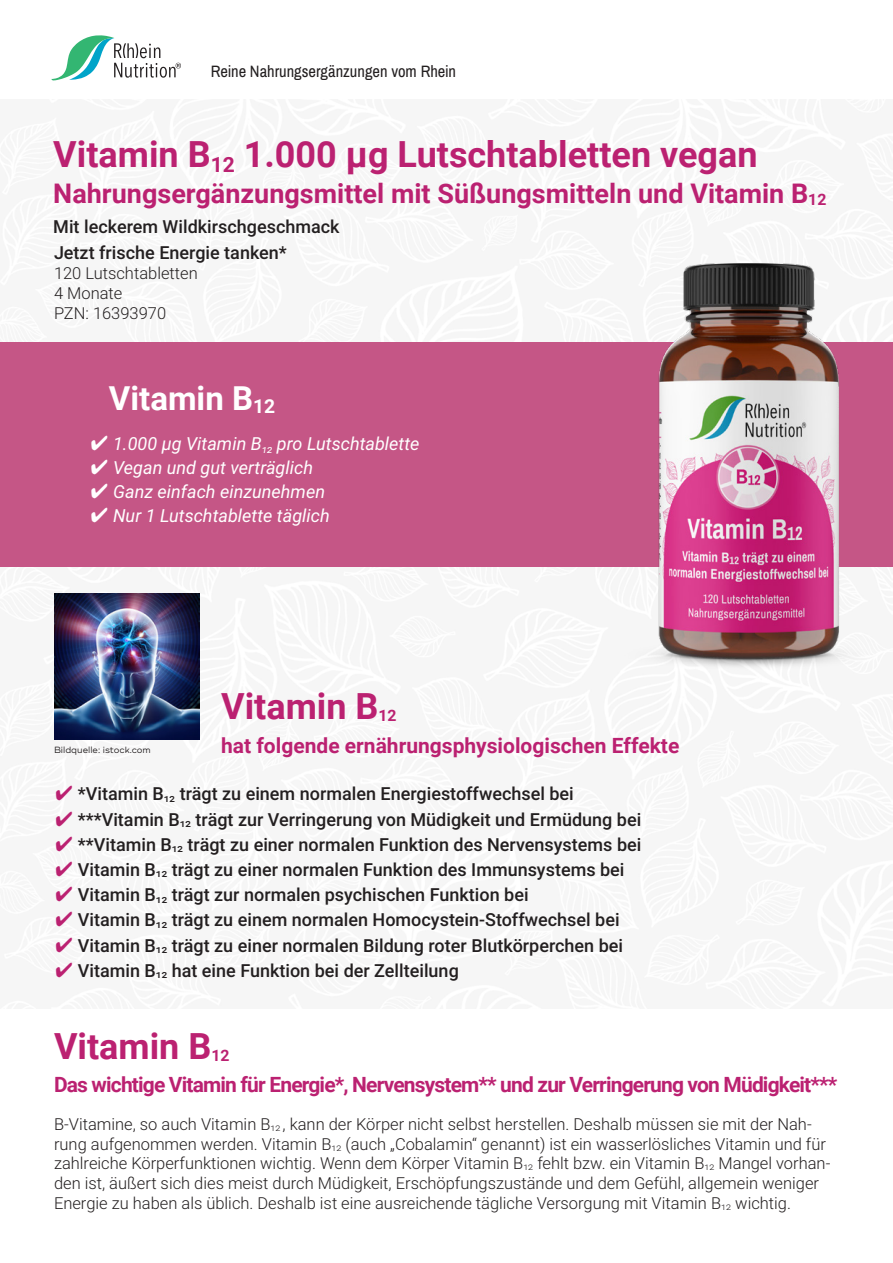
<style>
.page{position:relative;width:893px;height:1263px;background:#fff}
.page>*{position:absolute;margin:0;border:0;box-sizing:border-box;transform-origin:0 0}
.t1{font:700 36px "Roboto";color:#bb2171}
.t2{font:700 33px "Roboto";color:#fff}
.t3{font:700 27px "Roboto";color:#bb2171}
.t4{font:700 21px "Roboto";letter-spacing:-.04em;color:#bb2171}
.t5{font:700 21px "Roboto";color:#bb2171}
.t6{font:500 18px "Roboto";color:#231f20}
.t7{font:italic 18px "Roboto";color:#fff}
.t8{font:300 16.5px/19.8px "Roboto";color:#231f20}
.t9{font:16.5px "Archivo Narrow";color:#231f20}
.t10{font:700 15.75px "Roboto";color:#bb2171}
.t11{font:9px "Ridley Grotesk";color:#231f20}
.s1{font-size:15.75px}
.s2{color:#bb2171}
.s3{font-size:9.6px}
</style>
<div class="page">
<svg style="left:51px;top:35px;width:130px;height:45px"></svg>
<div style="left:0;top:342px;width:893px;height:225px;background:#c55686"></div>
<img style="left:635px;top:262px;width:237px;height:408px">
<img style="left:54px;top:593px;width:146px;height:146px">
<p class="t9" style="left:211px;top:61px;width:247px">Reine Nahrungsergänzungen vom Rhein</p>
<h1 class="t1" style="left:53px;top:129px;width:706px">Vitamin B<sub>12</sub> 1.000 μg Lutschtabletten vegan</h1>
<h3 class="t3" style="left:53px;top:175px;width:775px">Nahrungsergänzungsmittel mit Süßungsmitteln und Vitamin B<span class="s1">12</span></h3>
<p class="t6" style="left:53px;top:214px;width:288px">Mit leckerem Wildkirschgeschmack</p>
<p class="t6" style="left:54px;top:240px;width:234px">Jetzt frische Energie tanken*</p>
<p class="t8" style="left:54px;top:263px;width:145px">120 Lutschtabletten<br>4 Monate<br>PZN: 16393970</p>
<h2 class="t2" style="left:109px;top:375px;width:168px">Vitamin B<sub>12</sub></h2>
<p class="t7" style="left:91px;top:431px;width:330px">✔ 1.000 μg Vitamin B<sub>12</sub> pro Lutschtablette</p>
<p class="t7" style="left:91px;top:455px;width:224px">✔ Vegan und gut verträglich</p>
<p class="t7" style="left:91px;top:479px;width:236px">✔ Ganz einfach einzunehmen</p>
<p class="t7" style="left:91px;top:503px;width:240px">✔ Nur 1 Lutschtablette täglich</p>
<p class="t11" style="left:54px;top:744px;width:98px">Bildquelle: istock.com</p>
<h1 class="t1" style="left:221px;top:681px;width:159px">Vitamin B</h1>
<p class="t10" style="left:378px;top:704px;width:20px">12</p>
<p class="t5" style="left:221px;top:730px;width:460px">hat folgende ernährungsphysiologischen Effekte</p>
<p class="t6" style="left:55px;top:781px;width:520px"><span class="s2">✔</span> *Vitamin B<sub>12</sub> trägt zu einem normalen Energiestoffwechsel bei</p>
<p class="t6" style="left:55px;top:806px;width:587px"><span class="s2">✔</span> ***Vitamin B<sub>12</sub> trägt zur Verringerung von Müdigkeit und Ermüdung bei</p>
<p class="t6" style="left:55px;top:832px;width:587px"><span class="s2">✔</span> **Vitamin B<sub>12</sub> trägt zu einer normalen Funktion des Nervensystems bei</p>
<p class="t6" style="left:55px;top:857px;width:571px"><span class="s2">✔</span> Vitamin B<sub>12</sub> trägt zu einer normalen Funktion des Immunsystems bei</p>
<p class="t6" style="left:55px;top:882px;width:475px"><span class="s2">✔</span> Vitamin B<sub>12</sub> trägt zur normalen psychischen Funktion bei</p>
<p class="t6" style="left:55px;top:907px;width:566px"><span class="s2">✔</span> Vitamin B<sub>12</sub> trägt zu einem normalen Homocystein-Stoffwechsel bei</p>
<p class="t6" style="left:55px;top:932px;width:569px"><span class="s2">✔</span> Vitamin B<sub>12</sub> trägt zu einer normalen Bildung roter Blutkörperchen bei</p>
<p class="t6" style="left:55px;top:958px;width:405px"><span class="s2">✔</span> Vitamin B<sub>12</sub> hat eine Funktion bei der Zellteilung</p>
<h1 class="t1" style="left:54px;top:1021px;width:159px">Vitamin B</h1>
<p class="t10" style="left:211px;top:1044px;width:20px">12</p>
<p class="t4" style="left:54px;top:1070px;width:785px">Das wichtige Vitamin für Energie*, Nervensystem** und zur Verringerung von Müdigkeit***</p>
<p class="t8" style="left:54px;top:1113px;width:778px">B-Vitamine, so auch Vitamin B<span class="s3">12</span> , kann der Körper nicht selbst herstellen. Deshalb müssen sie mit der Nah&shy;rung aufgenommen werden. Vitamin B<span class="s3">12</span> (auch „Cobalamin“ genannt) ist ein wasserlösliches Vitamin und für zahlreiche Körperfunktionen wichtig. Wenn dem Körper Vitamin B<span class="s3">12</span> fehlt bzw. ein Vitamin B<span class="s3">12</span> Mangel vorhan&shy;den ist, äußert sich dies meist durch Müdigkeit, Erschöpfungszustände und dem Gefühl, allgemein weniger Energie zu haben als üblich. Deshalb ist eine ausreichende tägliche Versorgung mit Vitamin B<span class="s3">12</span> wichtig.</p>
</div>
